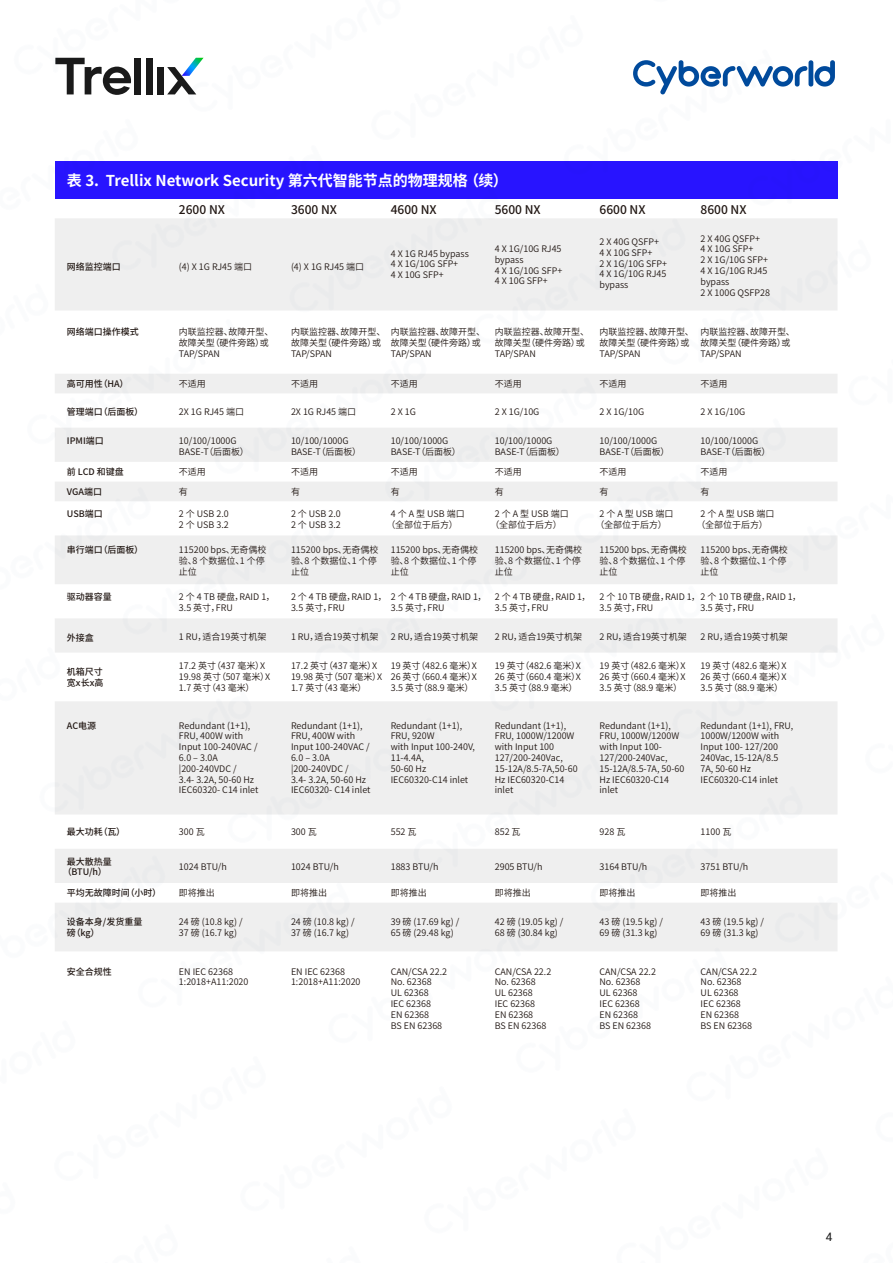
<style>
.page{position:relative;width:893px;height:1263px;background:#fff}
.page>*{position:absolute;margin:0;border:0;box-sizing:border-box;transform-origin:0 0}
.t1{font:700 15px "Source Han Sans CN";color:#fff}
.t2{font:500 12px "Source Han Sans CN";color:#221814}
.t3{font:12px "Hanchansans";color:#1a1a1a}
.t4{font:9px/10.8px "Source Han Sans CN";color:#221814}
.t5{font:500 9px/10.8px "Source Han Sans CN";color:#221814}
</style>
<div class="page">
<img style="left:55px;top:57px;width:783px;height:895px">
<h1 class="t1" style="left:67px;top:172px;width:442px">表 3. Trellix Network Security 第六代智能节点的物理规格 （续）</h1>
<h2 class="t2" style="left:179px;top:203px;width:48px">2600 NX</h2>
<h2 class="t2" style="left:291px;top:203px;width:48px">3600 NX</h2>
<h2 class="t2" style="left:391px;top:203px;width:48px">4600 NX</h2>
<h2 class="t2" style="left:495px;top:203px;width:48px">5600 NX</h2>
<h2 class="t2" style="left:599px;top:203px;width:48px">6600 NX</h2>
<h2 class="t2" style="left:700px;top:203px;width:48px">8600 NX</h2>
<p class="t5" style="left:67px;top:261px;width:55px">网络监控端口</p>
<p class="t5" style="left:67px;top:327px;width:73px">网络端口操作模式</p>
<p class="t5" style="left:67px;top:378px;width:63px">高可用性（HA）</p>
<p class="t5" style="left:67px;top:406px;width:78px">管理端口（后面板）</p>
<p class="t5" style="left:67px;top:435px;width:38px">IPMI端口</p>
<p class="t5" style="left:67px;top:462px;width:58px;line-height:19.6px">前 LCD 和键盘<br>VGA端口</p>
<p class="t5" style="left:67px;top:509px;width:37px">USB端口</p>
<p class="t5" style="left:67px;top:545px;width:78px">串行端口（后面板）</p>
<p class="t5" style="left:67px;top:591px;width:46px">驱动器容量</p>
<p class="t5" style="left:67px;top:632px;width:28px">外接盒</p>
<p class="t5" style="left:67px;top:666px;width:38px">机箱尺寸宽x长x高</p>
<p class="t5" style="left:67px;top:720px;width:31px">AC电源</p>
<p class="t5" style="left:67px;top:827px;width:60px">最大功耗（瓦）</p>
<p class="t5" style="left:63px;top:856px;width:51px;text-align:center">最大散热量（BTU/h）</p>
<p class="t5" style="left:67px;top:887px;width:96px">平均无故障时间（小时）</p>
<p class="t5" style="left:67px;top:917px;width:77px">设备本身/发货重量磅（kg）</p>
<p class="t5" style="left:67px;top:966px;width:46px">安全合规性</p>
<p class="t4" style="left:179px;top:261px;width:75px">(4) X 1G RJ45 端口</p>
<p class="t4" style="left:291px;top:261px;width:75px">(4) X 1G RJ45 端口</p>
<p class="t4" style="left:391px;top:248px;width:80px">4 X 1G RJ45 bypass<br>4 X 1G/10G SFP+<br>4 X 10G SFP+</p>
<p class="t4" style="left:495px;top:243px;width:69px">4 X 1G/10G RJ45 bypass<br>4 X 1G/10G SFP+<br>4 X 10G SFP+</p>
<p class="t4" style="left:599px;top:236px;width:69px">2 X 40G QSFP+<br>4 X 10G SFP+<br>2 X 1G/10G SFP+<br>4 X 1G/10G RJ45 bypass</p>
<p class="t4" style="left:700px;top:233px;width:71px">2 X 40G QSFP+<br>4 X 10G SFP+<br>2 X 1G/10G SFP+<br>4 X 1G/10G RJ45 bypass<br>2 X 100G QSFP28</p>
<p class="t4" style="left:179px;top:327px;width:96px">内联监控器、故障开型、故障关型（硬件旁路）或<br>TAP/SPAN</p>
<p class="t4" style="left:291px;top:327px;width:96px">内联监控器、故障开型、故障关型（硬件旁路）或<br>TAP/SPAN</p>
<p class="t4" style="left:391px;top:327px;width:96px">内联监控器、故障开型、故障关型（硬件旁路）或<br>TAP/SPAN</p>
<p class="t4" style="left:495px;top:327px;width:96px">内联监控器、故障开型、故障关型（硬件旁路）或<br>TAP/SPAN</p>
<p class="t4" style="left:599px;top:327px;width:96px">内联监控器、故障开型、故障关型（硬件旁路）或<br>TAP/SPAN</p>
<p class="t4" style="left:700px;top:327px;width:96px">内联监控器、故障开型、故障关型（硬件旁路）或<br>TAP/SPAN</p>
<p class="t4" style="left:179px;top:378px;width:28px">不适用</p>
<p class="t4" style="left:291px;top:378px;width:28px">不适用</p>
<p class="t4" style="left:391px;top:378px;width:28px">不适用</p>
<p class="t4" style="left:495px;top:378px;width:28px">不适用</p>
<p class="t4" style="left:599px;top:378px;width:28px">不适用</p>
<p class="t4" style="left:700px;top:378px;width:28px">不适用</p>
<p class="t4" style="left:179px;top:406px;width:67px">2X 1G RJ45 端口</p>
<p class="t4" style="left:291px;top:406px;width:67px">2X 1G RJ45 端口</p>
<p class="t4" style="left:391px;top:406px;width:27px">2 X 1G</p>
<p class="t4" style="left:495px;top:406px;width:46px">2 X 1G/10G</p>
<p class="t4" style="left:599px;top:406px;width:46px">2 X 1G/10G</p>
<p class="t4" style="left:700px;top:406px;width:46px">2 X 1G/10G</p>
<p class="t4" style="left:179px;top:435px;width:72px">10/100/1000G<br>BASE-T（后面板）</p>
<p class="t4" style="left:291px;top:435px;width:72px">10/100/1000G<br>BASE-T（后面板）</p>
<p class="t4" style="left:391px;top:435px;width:72px">10/100/1000G<br>BASE-T（后面板）</p>
<p class="t4" style="left:495px;top:435px;width:72px">10/100/1000G<br>BASE-T（后面板）</p>
<p class="t4" style="left:599px;top:435px;width:72px">10/100/1000G<br>BASE-T（后面板）</p>
<p class="t4" style="left:700px;top:435px;width:72px">10/100/1000G<br>BASE-T（后面板）</p>
<p class="t4" style="left:179px;top:467px;width:28px">不适用</p>
<p class="t4" style="left:291px;top:467px;width:28px">不适用</p>
<p class="t4" style="left:391px;top:467px;width:28px">不适用</p>
<p class="t4" style="left:495px;top:467px;width:28px">不适用</p>
<p class="t4" style="left:599px;top:467px;width:28px">不适用</p>
<p class="t4" style="left:700px;top:467px;width:28px">不适用</p>
<p class="t4" style="left:179px;top:486px;width:10px">有</p>
<p class="t4" style="left:291px;top:486px;width:10px">有</p>
<p class="t4" style="left:391px;top:486px;width:10px">有</p>
<p class="t4" style="left:495px;top:486px;width:10px">有</p>
<p class="t4" style="left:599px;top:486px;width:10px">有</p>
<p class="t4" style="left:700px;top:486px;width:10px">有</p>
<p class="t4" style="left:179px;top:509px;width:51px">2 个 USB 2.0<br>2 个 USB 3.2</p>
<p class="t4" style="left:291px;top:509px;width:51px">2 个 USB 2.0<br>2 个 USB 3.2</p>
<p class="t4" style="left:387px;top:509px;width:80px;text-indent:4px">4 个 A 型 USB 端口（全部位于后方）</p>
<p class="t4" style="left:491px;top:509px;width:80px;text-indent:4px">2 个 A 型 USB 端口（全部位于后方）</p>
<p class="t4" style="left:595px;top:509px;width:80px;text-indent:4px">2 个 A 型 USB 端口（全部位于后方）</p>
<p class="t4" style="left:696px;top:509px;width:80px;text-indent:4px">2 个 A 型 USB 端口（全部位于后方）</p>
<p class="t4" style="left:179px;top:545px;width:89px">115200 bps、无奇偶校验、8 个数据位、1 个停止位</p>
<p class="t4" style="left:291px;top:545px;width:89px">115200 bps、无奇偶校验、8 个数据位、1 个停止位</p>
<p class="t4" style="left:391px;top:545px;width:89px">115200 bps、无奇偶校验、8 个数据位、1 个停止位</p>
<p class="t4" style="left:495px;top:545px;width:89px">115200 bps、无奇偶校验、8 个数据位、1 个停止位</p>
<p class="t4" style="left:599px;top:545px;width:89px">115200 bps、无奇偶校验、8 个数据位、1 个停止位</p>
<p class="t4" style="left:700px;top:545px;width:89px">115200 bps、无奇偶校验、8 个数据位、1 个停止位</p>
<p class="t4" style="left:179px;top:591px;width:97px">2 个 4 TB 硬盘，RAID 1，<br>3.5 英寸，FRU</p>
<p class="t4" style="left:291px;top:591px;width:197px">2 个 4 TB 硬盘，RAID 1， 2 个 4 TB 硬盘，RAID 1，<br>3.5 英寸，FRU</p>
<p class="t4" style="left:391px;top:602px;width:55px">3.5 英寸，FRU</p>
<p class="t4" style="left:495px;top:591px;width:97px">2 个 4 TB 硬盘，RAID 1，<br>3.5 英寸，FRU</p>
<p class="t4" style="left:599px;top:591px;width:203px">2 个 10 TB 硬盘，RAID 1，2 个 10 TB 硬盘，RAID 1，<br>3.5 英寸，FRU</p>
<p class="t4" style="left:700px;top:602px;width:55px">3.5 英寸，FRU</p>
<p class="t4" style="left:179px;top:632px;width:89px">1 RU，适合19英寸机架</p>
<p class="t4" style="left:291px;top:632px;width:89px">1 RU，适合19英寸机架</p>
<p class="t4" style="left:391px;top:632px;width:89px">2 RU，适合19英寸机架</p>
<p class="t4" style="left:495px;top:632px;width:89px">2 RU，适合19英寸机架</p>
<p class="t4" style="left:599px;top:632px;width:89px">2 RU，适合19英寸机架</p>
<p class="t4" style="left:700px;top:632px;width:89px">2 RU，适合19英寸机架</p>
<p class="t4" style="left:179px;top:661px;width:93px">17.2 英寸（437 毫米）X<br>19.98 英寸（507 毫米）X<br>1.7 英寸（43 毫米）</p>
<p class="t4" style="left:291px;top:661px;width:93px">17.2 英寸（437 毫米）X<br>19.98 英寸（507 毫米）X<br>1.7 英寸（43 毫米）</p>
<p class="t4" style="left:391px;top:661px;width:88px;text-align:justify">19 英寸（482.6 毫米）X 26 英寸（660.4 毫米）X 3.5 英寸（88.9 毫米）</p>
<p class="t4" style="left:495px;top:661px;width:88px;text-align:justify">19 英寸（482.6 毫米）X 26 英寸（660.4 毫米）X 3.5 英寸（88.9 毫米）</p>
<p class="t4" style="left:599px;top:661px;width:88px;text-align:justify">19 英寸（482.6 毫米）X 26 英寸（660.4 毫米）X 3.5 英寸（88.9 毫米）</p>
<p class="t4" style="left:700px;top:661px;width:88px;text-align:justify">19 英寸（482.6 毫米）X 26 英寸（660.4 毫米）X 3.5 英寸（88.9 毫米）</p>
<p class="t4" style="left:179px;top:720px;width:81px">Redundant (1+1),<br>FRU, 400W with<br>Input 100-240VAC /<br>6.0 ‒ 3.0A |200-240VDC /<br>3.4- 3.2A, 50-60 Hz<br>IEC60320- C14 inlet</p>
<p class="t4" style="left:291px;top:720px;width:81px">Redundant (1+1),<br>FRU, 400W with<br>Input 100-240VAC /<br>6.0 ‒ 3.0A |200-240VDC /<br>3.4- 3.2A, 50-60 Hz<br>IEC60320- C14 inlet</p>
<p class="t4" style="left:391px;top:720px;width:86px">Redundant (1+1),<br>FRU, 920W<br>with Input 100-240V,<br>11-4.4A,<br>50-60 Hz<br>IEC60320-C14 inlet</p>
<p class="t4" style="left:495px;top:720px;width:84px">Redundant (1+1),<br>FRU, 1000W/1200W with Input 100<br>127/200-240Vac,<br>15-12A/8.5-7A,50-60<br>Hz IEC60320-C14 inlet</p>
<p class="t4" style="left:599px;top:720px;width:86px">Redundant (1+1),<br>FRU, 1000W/1200W with Input 100-<br>127/200-240Vac,<br>15-12A/8.5-7A, 50-60<br>Hz IEC60320-C14 inlet</p>
<p class="t4" style="left:700px;top:720px;width:94px">Redundant (1+1), FRU,<br>1000W/1200W with<br>Input 100- 127/200<br>240Vac, 15-12A/8.5<br>7A, 50-60 Hz<br>IEC60320-C14 inlet</p>
<p class="t4" style="left:179px;top:827px;width:27px">300 瓦</p>
<p class="t4" style="left:291px;top:827px;width:27px">300 瓦</p>
<p class="t4" style="left:391px;top:827px;width:27px">552 瓦</p>
<p class="t4" style="left:495px;top:827px;width:27px">852 瓦</p>
<p class="t4" style="left:599px;top:827px;width:27px">928 瓦</p>
<p class="t4" style="left:700px;top:827px;width:32px">1100 瓦</p>
<p class="t4" style="left:179px;top:862px;width:49px">1024 BTU/h</p>
<p class="t4" style="left:291px;top:862px;width:49px">1024 BTU/h</p>
<p class="t4" style="left:391px;top:862px;width:49px">1883 BTU/h</p>
<p class="t4" style="left:495px;top:862px;width:49px">2905 BTU/h</p>
<p class="t4" style="left:599px;top:862px;width:49px">3164 BTU/h</p>
<p class="t4" style="left:700px;top:862px;width:49px">3751 BTU/h</p>
<p class="t4" style="left:179px;top:887px;width:37px">即将推出</p>
<p class="t4" style="left:291px;top:887px;width:37px">即将推出</p>
<p class="t4" style="left:391px;top:887px;width:37px">即将推出</p>
<p class="t4" style="left:495px;top:887px;width:37px">即将推出</p>
<p class="t4" style="left:599px;top:887px;width:37px">即将推出</p>
<p class="t4" style="left:700px;top:887px;width:37px">即将推出</p>
<p class="t4" style="left:179px;top:917px;width:65px">24 磅 (10.8 kg) /<br>37 磅 (16.7 kg)</p>
<p class="t4" style="left:291px;top:917px;width:65px">24 磅 (10.8 kg) /<br>37 磅 (16.7 kg)</p>
<p class="t4" style="left:391px;top:917px;width:70px">39 磅 (17.69 kg) /<br>65 磅 (29.48 kg)</p>
<p class="t4" style="left:495px;top:917px;width:70px">42 磅 (19.05 kg) /<br>68 磅 (30.84 kg)</p>
<p class="t4" style="left:599px;top:917px;width:65px">43 磅 (19.5 kg) /<br>69 磅 (31.3 kg)</p>
<p class="t4" style="left:700px;top:917px;width:65px">43 磅 (19.5 kg) /<br>69 磅 (31.3 kg)</p>
<p class="t4" style="left:179px;top:966px;width:71px">EN IEC 62368<br>1:2018+A11:2020</p>
<p class="t4" style="left:291px;top:966px;width:71px">EN IEC 62368<br>1:2018+A11:2020</p>
<p class="t4" style="left:391px;top:966px;width:58px">CAN/CSA 22.2<br>No. 62368<br>UL 62368<br>IEC 62368<br>EN 62368<br>BS EN 62368</p>
<p class="t4" style="left:495px;top:966px;width:58px">CAN/CSA 22.2<br>No. 62368<br>UL 62368<br>IEC 62368<br>EN 62368<br>BS EN 62368</p>
<p class="t4" style="left:599px;top:966px;width:58px">CAN/CSA 22.2<br>No. 62368<br>UL 62368<br>IEC 62368<br>EN 62368<br>BS EN 62368</p>
<p class="t4" style="left:700px;top:966px;width:58px">CAN/CSA 22.2<br>No. 62368<br>UL 62368<br>IEC 62368<br>EN 62368<br>BS EN 62368</p>
<h2 class="t3" style="left:826px;top:1231px;width:9px">4</h2>
</div>
